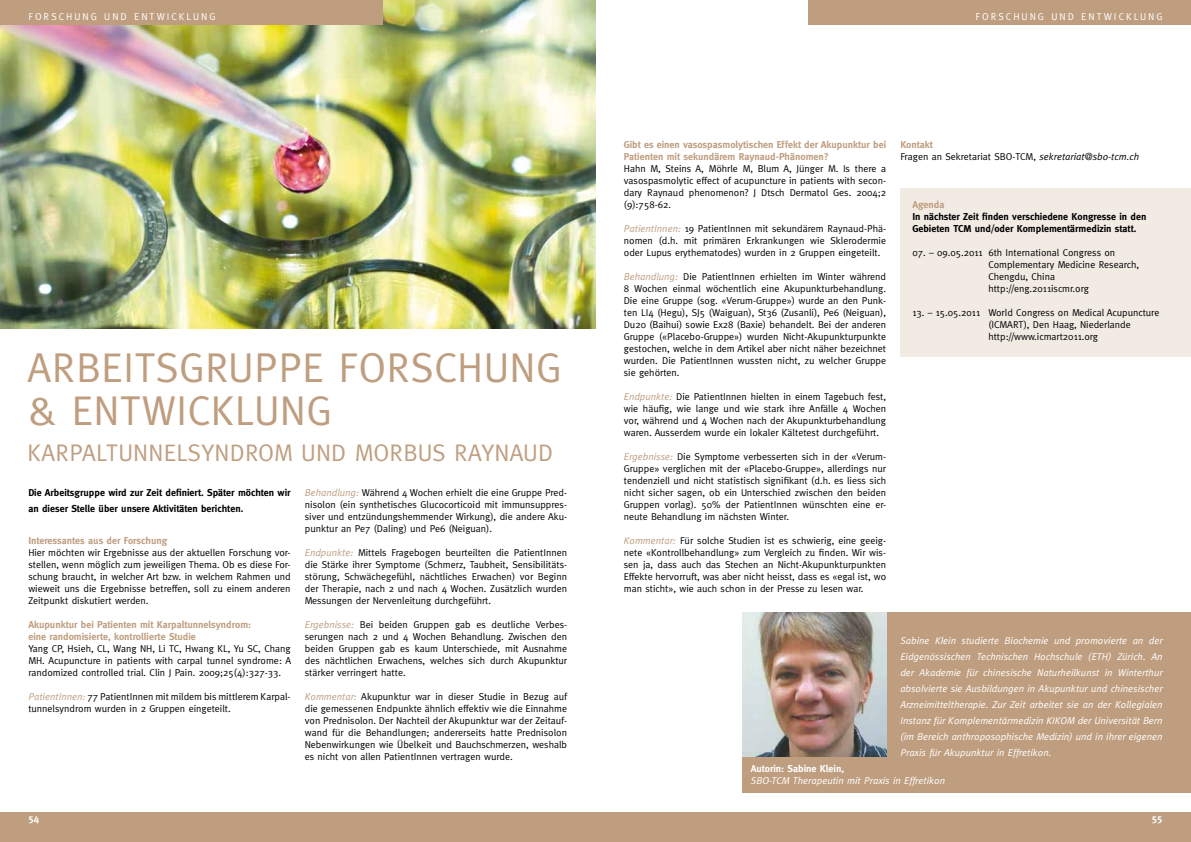
<style>
.page{position:relative;width:1191px;height:842px;background:#fff}
.page>*{position:absolute;margin:0;border:0;box-sizing:border-box;transform-origin:0 0}
.t1{font:41.8px "Meta";color:#bf9e80}
.t2{font:24px "Meta";color:#bf9e80}
.t3{font:10px/12px "Meta";color:#000;text-align:justify}
.t4{font:italic 10px/16px "Meta";color:#fff;text-align:justify}
.t5{font:700 10px/12px "Meta";color:#bf9e80}
.t6{font:700 10px/16px "Meta";color:#000}
.t7{font:10px "Meta";letter-spacing:.2em;color:#fff}
.t8{font:700 10px "Meta";color:#fff}
.t9{font:10px "Meta Bold Caps";color:#fff}
.s1{font-style:italic;color:#bf9e80}
.s2{font-weight:700;color:#bf9e80}
.s3{font-style:italic}
</style>
<div class="page">
<div style="left:900px;top:188px;width:291px;height:168px;background:#f2ebe4"></div>
<img style="left:0;top:0;width:595px;height:328px">
<div style="left:0;top:812px;width:1191px;height:30px;background:#bf9e80"></div>
<div style="left:0;top:0;width:383px;height:25px;background:#bf9e80"></div>
<div style="left:808px;top:0;width:383px;height:25px;background:#bf9e80"></div>
<div style="left:742px;top:612px;width:449px;height:180px;background:#bf9e80"></div>
<img style="left:742px;top:612px;width:144px;height:144px">
<p class="t7" style="left:28px;top:11px;width:16px">Forschung</p>
<p class="t7" style="left:104px;top:11px;width:9px">und</p>
<p class="t7" style="left:134px;top:11px;width:16px">Entwicklung</p>
<h1 class="t1" style="left:28px;top:343px;width:48px">Arbeitsgruppe</h1>
<h1 class="t1" style="left:339px;top:343px;width:46px">Forschung</h1>
<h1 class="t1" style="left:28px;top:386px;width:91px">&amp; Entwicklung</h1>
<h2 class="t2" style="left:28px;top:439px;width:29px">Karpaltunnelsyndrom</h2>
<h2 class="t2" style="left:301px;top:439px;width:15px">und</h2>
<h2 class="t2" style="left:355px;top:439px;width:34px">Morbus</h2>
<h2 class="t2" style="left:454px;top:439px;width:15px">raynaud</h2>
<p class="t6" style="left:28px;top:484px;width:264px">Die Arbeitsgruppe wird zur Zeit definiert. Später möchten wir an dieser Stelle über unsere Aktivitäten berichten.</p>
<p class="t5" style="left:28px;top:534px;width:140px">Interessantes aus der Forschung</p>
<p class="t3" style="left:28px;top:546px;width:264px">Hier möchten wir Ergebnisse aus der aktuellen Forschung vor&shy;stellen, wenn möglich zum jeweiligen Thema. Ob es diese For&shy;schung braucht, in welcher Art bzw. in welchem Rahmen und wieweit uns die Ergebnisse betreffen, soll zu einem anderen Zeitpunkt diskutiert werden.</p>
<p class="t5" style="left:28px;top:618px;width:224px">Akupunktur bei Patienten mit Karpaltunnelsyndrom: eine randomisierte, kontrollierte Studie</p>
<p class="t3" style="left:28px;top:642px;width:264px">Yang CP, Hsieh, CL, Wang NH, Li TC, Hwang KL, Yu SC, Chang MH. Acupuncture in patients with carpal tunnel syndrome: A randomized controlled trial. Clin J Pain. 2009;25(4):327-33.</p>
<p class="t3" style="left:28px;top:690px;width:264px"><span class="s1">PatientInnen:</span> 77 PatientInnen mit mildem bis mittlerem Karpal&shy;tunnelsyndrom wurden in 2 Gruppen eingeteilt.</p>
<p class="t3" style="left:305px;top:486px;width:264px"><span class="s1">Behandlung:</span> Während 4 Wochen erhielt die eine Gruppe Pred&shy;nisolon (ein synthetisches Glucocorticoid mit immunsuppres&shy;siver und entzündungshemmender Wirkung), die andere Aku&shy;punktur an Pe7 (Daling) und Pe6 (Neiguan).</p>
<p class="t3" style="left:305px;top:546px;width:264px"><span class="s1">Endpunkte:</span> Mittels Fragebogen beurteilten die PatientInnen die Stärke ihrer Symptome (Schmerz, Taubheit, Sensibilitäts&shy;störung, Schwächegefühl, nächtliches Erwachen) vor Beginn der Therapie, nach 2 und nach 4 Wochen. Zusätzlich wurden Messungen der Nervenleitung durchgeführt.</p>
<p class="t3" style="left:305px;top:618px;width:264px"><span class="s1">Ergebnisse:</span> Bei beiden Gruppen gab es deutliche Verbes&shy;serungen nach 2 und 4 Wochen Behandlung. Zwischen den beiden Gruppen gab es kaum Unterschiede, mit Ausnahme des nächtlichen Erwachens, welches sich durch Akupunktur stärker verringert hatte.</p>
<p class="t3" style="left:305px;top:690px;width:264px"><span class="s1">Kommentar:</span> Akupunktur war in dieser Studie in Bezug auf die gemessenen Endpunkte ähnlich effektiv wie die Einnahme von Prednisolon. Der Nachteil der Akupunktur war der Zeitauf&shy;wand für die Behandlungen; andererseits hatte Prednisolon Nebenwirkungen wie Übelkeit und Bauchschmerzen, weshalb es nicht von allen PatientInnen vertragen wurde.</p>
<p class="t9" style="left:28px;top:813px;width:12px">54</p>
<p class="t7" style="left:975px;top:11px;width:16px">Forschung</p>
<p class="t7" style="left:1051px;top:11px;width:9px">und</p>
<p class="t7" style="left:1081px;top:11px;width:16px">Entwicklung</p>
<p class="t5" style="left:624px;top:138px;width:264px">Gibt es einen vasospasmolytischen Effekt der Akupunktur bei<br>Patienten mit sekundärem Raynaud-Phänomen?</p>
<p class="t3" style="left:624px;top:162px;width:264px">Hahn M, Steins A, Möhrle M, Blum A, Jünger M. Is there a vasospasmolytic effect of acupuncture in patients with secon&shy;dary Raynaud phenomenon? J Dtsch Dermatol Ges. 2004;2 (9):758-62.</p>
<p class="t3" style="left:624px;top:222px;width:264px"><span class="s1">PatientInnen:</span> 19 PatientInnen mit sekundärem Raynaud-Phä&shy;nomen (d.h. mit primären Erkrankungen wie Sklerodermie oder Lupus erythematodes) wurden in 2 Gruppen eingeteilt.</p>
<p class="t3" style="left:624px;top:270px;width:264px"><span class="s1">Behandlung:</span> Die PatientInnen erhielten im Winter während 8 Wochen einmal wöchentlich eine Akupunkturbehandlung.<br>Die eine Gruppe (sog. «Verum-Gruppe») wurde an den Punk&shy;ten LI4 (Hegu), SJ5 (Waiguan), St36 (Zusanli), Pe6 (Neiguan), Du20 (Baihui) sowie Ex28 (Baxie) behandelt. Bei der anderen Gruppe («Placebo-Gruppe») wurden Nicht-Akupunkturpunkte gestochen, welche in dem Artikel aber nicht näher bezeichnet wurden. Die PatientInnen wussten nicht, zu welcher Gruppe sie gehörten.</p>
<p class="t3" style="left:624px;top:390px;width:264px"><span class="s1">Endpunkte:</span> Die PatientInnen hielten in einem Tagebuch fest, wie häufig, wie lange und wie stark ihre Anfälle 4 Wochen vor, während und 4 Wochen nach der Akupunkturbehandlung waren. Ausserdem wurde ein lokaler Kältetest durchgeführt.</p>
<p class="t3" style="left:624px;top:450px;width:264px"><span class="s1">Ergebnisse:</span> Die Symptome verbesserten sich in der «Verum-Gruppe» verglichen mit der «Placebo-Gruppe», allerdings nur tendenziell und nicht statistisch signifikant (d.h. es liess sich nicht sicher sagen, ob ein Unterschied zwischen den beiden Gruppen vorlag). 50% der PatientInnen wünschten eine er&shy;neute Behandlung im nächsten Winter.</p>
<p class="t3" style="left:624px;top:534px;width:264px"><span class="s1">Kommentar:</span> Für solche Studien ist es schwierig, eine geeig&shy;nete «Kontrollbehandlung» zum Vergleich zu finden. Wir wis&shy;sen ja, dass auch das Stechen an Nicht-Akupunkturpunkten Effekte hervorruft, was aber nicht heisst, dass es «egal ist, wo man sticht», wie auch schon in der Presse zu lesen war.</p>
<p class="t3" style="left:900px;top:138px;width:240px"><span class="s2">Kontakt<br></span>Fragen an Sekretariat SBO-TCM, <span class="s3">sekretariat@sbo-tcm.ch</span></p>
<p class="t5" style="left:912px;top:198px;width:34px">Agenda</p>
<p class="t6" style="left:912px;top:210px;width:235px;line-height:12px">In nächster Zeit finden verschiedene Kongresse in den<br>Gebieten TCM und/oder Komplementärmedizin statt.</p>
<p class="t3" style="left:988px;top:246px;width:152px;text-align:left;text-indent:-76px">07. – 09.05.2011 6th International Congress on<br>Complementary Medicine Research,<br>Chengdu, China http://eng.2011iscmr.org</p>
<p class="t3" style="left:988px;top:306px;width:172px;text-align:left;text-indent:-76px">13. – 15.05.2011 World Congress on Medical Acupuncture (ICMART), Den Haag, Niederlande http://www.icmart2011.org</p>
<p class="t4" style="left:900px;top:632px;width:264px">Sabine Klein studierte Biochemie und promovierte an der Eidgenössischen Technischen Hochschule (ETH) Zürich. An der Akademie für chinesische Naturheilkunst in Winterthur absolvierte sie Ausbildungen in Akupunktur und chinesischer Arzneimitteltherapie. Zur Zeit arbeitet sie an der Kollegialen Instanz für Komplementärmedizin KIKOM der Universität Bern (im Bereich anthroposophische Medizin) und in ihrer eigenen Praxis für Akupunktur in Effretikon.</p>
<p class="t8" style="left:751px;top:763px;width:95px">Autorin: Sabine Klein,</p>
<p class="t4" style="left:751px;top:772px;width:196px">SBO-TCM Therapeutin mit Praxis in Effretikon</p>
<p class="t9" style="left:1152px;top:813px;width:12px">55</p>
</div>
